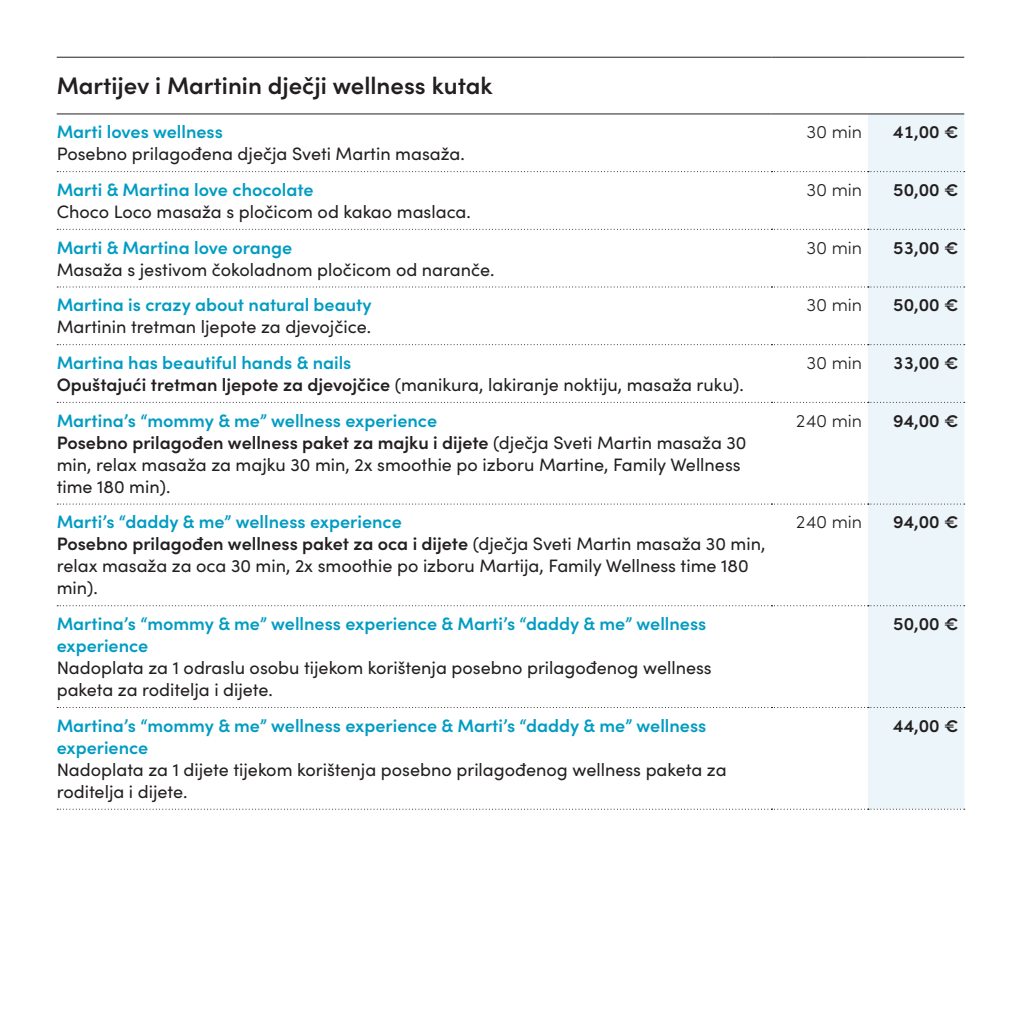
<style>
.page{position:relative;width:1021px;height:1021px;background:#fff}
.page>*{position:absolute;margin:0;border:0;box-sizing:border-box;transform-origin:0 0}
.MEDnaslov{font:600 24px "Sofia Pro";color:#231f20}
.tabela{font:18px/22px "Sofia Pro";color:#231f20}
.postavka{font:600 18px/22px "Sofia Pro";color:#009cc2}
.cena{font:600 18px "Sofia Pro";color:#231f20}
.minute{font:300 18px "Sofia Pro";color:#231f20}
.s1{font-weight:600}
</style>
<div class="page">
<div style="left:867px;top:114px;width:97px;height:694px;background:#ecf5f9"></div>
<hr style="left:57px;top:57px;width:714px;height:1px;background:#231f20">
<hr style="left:771px;top:57px;width:96px;height:1px;background:#231f20">
<hr style="left:867px;top:57px;width:97px;height:1px;background:#231f20">
<hr style="left:57px;top:113px;width:714px;height:1px;background:#231f20">
<hr style="left:771px;top:113px;width:96px;height:1px;background:#231f20">
<hr style="left:867px;top:113px;width:97px;height:1px;background:#231f20">
<svg style="left:57px;top:171px;width:907px;height:1px"></svg>
<svg style="left:57px;top:229px;width:907px;height:1px"></svg>
<svg style="left:57px;top:286px;width:907px;height:1px"></svg>
<svg style="left:57px;top:344px;width:907px;height:1px"></svg>
<svg style="left:57px;top:402px;width:907px;height:1px"></svg>
<svg style="left:57px;top:503px;width:907px;height:1px"></svg>
<svg style="left:57px;top:605px;width:907px;height:1px"></svg>
<svg style="left:57px;top:707px;width:907px;height:1px"></svg>
<svg style="left:57px;top:808px;width:907px;height:1px"></svg>
<p class="MEDnaslov" style="left:57px;top:68px;width:437px">Martijev i Martinin dječji wellness kutak</p>
<p class="postavka" style="left:57px;top:120px;width:168px">Marti loves wellness</p>
<p class="tabela" style="left:57px;top:142px;width:410px">Posebno prilagođena dječja Sveti Martin masaža.</p>
<p class="postavka" style="left:57px;top:177px;width:258px">Marti &amp; Martina love chocolate</p>
<p class="tabela" style="left:57px;top:200px;width:415px">Choco Loco masaža s pločicom od kakao maslaca.</p>
<p class="postavka" style="left:57px;top:235px;width:237px">Marti &amp; Martina love orange</p>
<p class="tabela" style="left:57px;top:257px;width:439px">Masaža s jestivom čokoladnom pločicom od naranče.</p>
<p class="postavka" style="left:57px;top:293px;width:316px">Martina is crazy about natural beauty</p>
<p class="tabela" style="left:57px;top:315px;width:316px">Martinin tretman ljepote za djevojčice.</p>
<p class="postavka" style="left:57px;top:350px;width:296px">Martina has beautiful hands &amp; nails</p>
<p class="tabela" style="left:57px;top:373px;width:688px"><span class="s1">Opuštajući tretman ljepote za djevojčice</span> (manikura, lakiranje noktiju, masaža ruku).</p>
<p class="postavka" style="left:57px;top:408px;width:382px">Martina’s “mommy &amp; me” wellness experience</p>
<p class="tabela" style="left:57px;top:430px;width:691px"><span class="s1">Posebno prilagođen wellness paket za majku i dijete</span> (dječja Sveti Martin masaža 30 min, relax masaža za majku 30 min, 2x smoothie po izboru Martine, Family Wellness time 180 min).</p>
<p class="postavka" style="left:57px;top:510px;width:346px">Marti’s “daddy &amp; me” wellness experience</p>
<p class="tabela" style="left:57px;top:532px;width:710px"><span class="s1">Posebno prilagođen wellness paket za oca i dijete</span> (dječja Sveti Martin masaža 30 min, relax masaža za oca 30 min, 2x smoothie po izboru Martija, Family Wellness time 180 min).</p>
<p class="postavka" style="left:57px;top:611px;width:651px">Martina’s “mommy &amp; me” wellness experience &amp; Marti’s “daddy &amp; me” wellness experience</p>
<p class="tabela" style="left:57px;top:655px;width:656px">Nadoplata za 1 odraslu osobu tijekom korištenja posebno prilagođenog wellness paketa za roditelja i dijete.</p>
<p class="postavka" style="left:57px;top:713px;width:651px">Martina’s “mommy &amp; me” wellness experience &amp; Marti’s “daddy &amp; me” wellness experience</p>
<p class="tabela" style="left:57px;top:757px;width:671px">Nadoplata za 1 dijete tijekom korištenja posebno prilagođenog wellness paketa za roditelja i dijete.</p>
<p class="minute" style="left:806px;top:119px;width:58px">30 min</p>
<p class="cena" style="left:893px;top:118px;width:67px">41,00 €</p>
<p class="minute" style="left:806px;top:177px;width:58px">30 min</p>
<p class="cena" style="left:893px;top:176px;width:67px">50,00 €</p>
<p class="minute" style="left:806px;top:234px;width:58px">30 min</p>
<p class="cena" style="left:893px;top:234px;width:67px">53,00 €</p>
<p class="minute" style="left:806px;top:292px;width:58px">30 min</p>
<p class="cena" style="left:893px;top:291px;width:67px">50,00 €</p>
<p class="minute" style="left:806px;top:349px;width:58px">30 min</p>
<p class="cena" style="left:893px;top:349px;width:67px">33,00 €</p>
<p class="minute" style="left:795px;top:407px;width:68px">240 min</p>
<p class="cena" style="left:893px;top:407px;width:67px">94,00 €</p>
<p class="minute" style="left:795px;top:509px;width:68px">240 min</p>
<p class="cena" style="left:893px;top:508px;width:67px">94,00 €</p>
<p class="cena" style="left:893px;top:610px;width:67px">50,00 €</p>
<p class="cena" style="left:893px;top:712px;width:67px">44,00 €</p>
</div>
